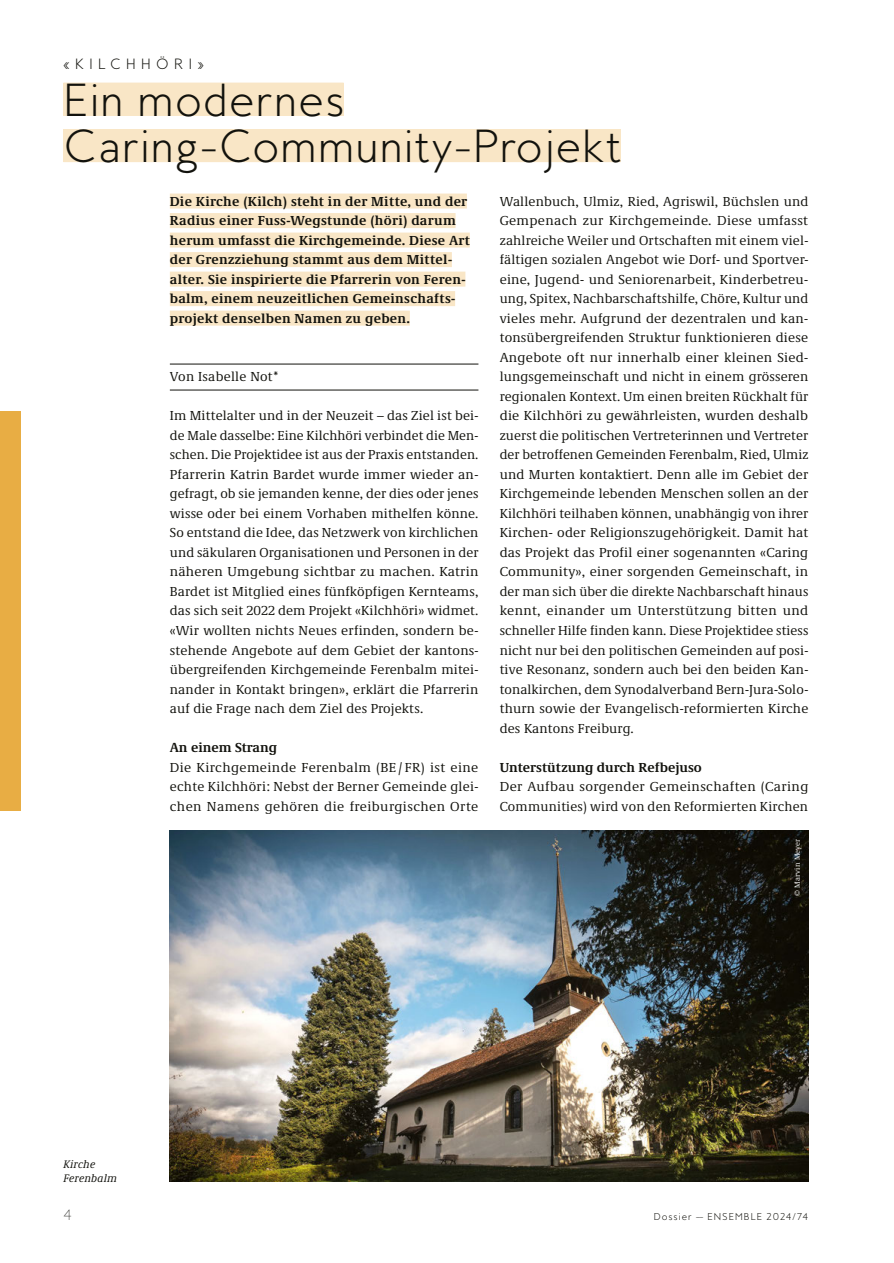
<style>
.page{position:relative;width:894px;height:1263px;background:#fff}
.page>*{position:absolute;margin:0;border:0;box-sizing:border-box;transform-origin:0 0}
.t1{font:300 42px/46.5px "MB Empire";letter-spacing:.03em;color:#12120d}
.t2{font:13.5px/19.5px "Demos Next Pro";letter-spacing:.015em;color:#12120d;text-align:justify}
.t3{font:700 13.5px/19.5px "Demos Next Pro";letter-spacing:.02em;color:#12120d}
.t4{font:700 13.5px "Demos Next Pro";color:#12120d}
.t5{font:300 13.5px "MB Empire";letter-spacing:.4em;color:#12120d}
.t6{font:100 13.5px "MB Empire";color:#12120d}
.t7{font:italic 11.25px/13.5px "Demos Next Pro";letter-spacing:.02em;color:#12120d}
.t8{font:300 9px "MB Empire";letter-spacing:.1em;color:#12120d}
.t9{font:7.5px "Demos Next Pro";letter-spacing:.02em;color:#fff}
</style>
<div class="page">
<div style="left:170px;top:193px;width:296px;height:15px;background:#f9e6c6"></div>
<div style="left:170px;top:213px;width:285px;height:15px;background:#f9e6c6"></div>
<div style="left:170px;top:232px;width:299px;height:15px;background:#f9e6c6"></div>
<div style="left:170px;top:252px;width:281px;height:15px;background:#f9e6c6"></div>
<div style="left:170px;top:271px;width:295px;height:15px;background:#f9e6c6"></div>
<div style="left:170px;top:291px;width:285px;height:15px;background:#f9e6c6"></div>
<div style="left:170px;top:310px;width:239px;height:15px;background:#f9e6c6"></div>
<hr style="left:170px;top:364px;width:308px;height:1px;background:#12120d">
<hr style="left:170px;top:389px;width:308px;height:1px;background:#12120d">
<div style="left:63px;top:83px;width:280px;height:33px;background:#f9e6c6"></div>
<div style="left:63px;top:129px;width:557px;height:33px;background:#f9e6c6"></div>
<img style="left:170px;top:830px;width:637px;height:351px">
<div style="left:0;top:410px;width:21px;height:400px;background:#e8ad44"></div>
<p class="t5" style="left:63px;top:55px;width:142px">«KILCHHÖRI»</p>
<h1 class="t1" style="left:63px;top:76px;width:559px">Ein modernes<br>Caring-Community-Projekt</h1>
<p class="t3" style="left:170px;top:190px;width:301px">Die Kirche (Kilch) steht in der Mitte, und der Radius einer Fuss-Wegstunde (höri) darum herum umfasst die Kirchgemeinde. Diese Art der Grenzziehung stammt aus dem Mittel&shy;alter. Sie inspirierte die Pfarrerin von Feren&shy;balm, einem neuzeitlichen Gemeinschafts&shy;projekt denselben Namen zu geben.</p>
<p class="t2" style="left:170px;top:366px;width:110px">Von Isabelle Not*</p>
<p class="t2" style="left:170px;top:405px;width:310px">Im Mittelalter und in der Neuzeit – das Ziel ist bei&shy;de Male dasselbe: Eine Kilchhöri verbindet die Men&shy;schen. Die Projektidee ist aus der Praxis entstanden.<br>Pfarrerin Katrin Bardet wurde immer wieder an&shy;gefragt, ob sie jemanden kenne, der dies oder jenes wisse oder bei einem Vorhaben mithelfen könne.<br>So entstand die Idee, das Netzwerk von kirchlichen und säkularen Organisationen und Personen in der näheren Umgebung sichtbar zu machen. Katrin Bardet ist Mitglied eines fünfköpfigen Kernteams, das sich seit 2022 dem Projekt «Kilchhöri» widmet. «Wir wollten nichts Neues erfinden, sondern be&shy;stehende Angebote auf dem Gebiet der kantons&shy;übergreifenden Kirchgemeinde Ferenbalm mitei&shy;nander in Kontakt bringen», erklärt die Pfarrerin auf die Frage nach dem Ziel des Projekts.</p>
<p class="t4" style="left:170px;top:737px;width:109px">An einem Strang</p>
<p class="t2" style="left:170px;top:756px;width:310px">Die Kirchgemeinde Ferenbalm (BE / FR) ist eine echte Kilchhöri: Nebst der Berner Gemeinde glei&shy;chen Namens gehören die freiburgischen Orte</p>
<p class="t2" style="left:499px;top:191px;width:310px">Wallenbuch, Ulmiz, Ried, Agriswil, Büchslen und Gempenach zur Kirchgemeinde. Diese umfasst zahlreiche Weiler und Ortschaften mit einem viel&shy;fältigen sozialen Angebot wie Dorf- und Sportver&shy;eine, Jugend- und Seniorenarbeit, Kinderbetreu&shy;ung, Spitex, Nachbarschaftshilfe, Chöre, Kultur und vieles mehr. Aufgrund der dezentralen und kan&shy;tonsübergreifenden Struktur funktionieren diese Angebote oft nur innerhalb einer kleinen Sied&shy;lungsgemeinschaft und nicht in einem grösseren regionalen Kontext. Um einen breiten Rückhalt für die Kilchhöri zu gewährleisten, wurden deshalb zuerst die politischen Vertreterinnen und Vertreter der betroffenen Gemeinden Ferenbalm, Ried, Ulmiz und Murten kontaktiert. Denn alle im Gebiet der Kirchgemeinde lebenden Menschen sollen an der Kilchhöri teilhaben können, unabhängig von ihrer Kirchen- oder Religionszugehörigkeit. Damit hat das Projekt das Profil einer sogenannten «Caring Community», einer sorgenden Gemeinschaft, in der man sich über die direkte Nachbarschaft hinaus kennt, einander um Unterstützung bitten und schneller Hilfe finden kann. Diese Projektidee stiess nicht nur bei den politischen Gemeinden auf posi&shy;tive Resonanz, sondern auch bei den beiden Kan&shy;tonalkirchen, dem Synodalverband Bern-Jura-Solo&shy;thurn sowie der Evangelisch-reformierten Kirche des Kantons Freiburg.</p>
<p class="t4" style="left:499px;top:757px;width:203px">Unterstützung durch Refbejuso</p>
<p class="t2" style="left:499px;top:776px;width:310px">Der Aufbau sorgender Gemeinschaften (Caring<br>Communities) wird von den Reformierten Kirchen</p>
<p class="t9" style="left:791px;top:895px;width:58px;rotate:-90deg">© Marvin Meyer</p>
<p class="t7" style="left:63px;top:1156px;width:55px">Kirche<br>Ferenbalm</p>
<p class="t6" style="left:63px;top:1206px;width:10px">4</p>
<p class="t8" style="left:653px;top:1210px;width:156px">Dossier —– ENSEMBLE 2024/74</p>
</div>
